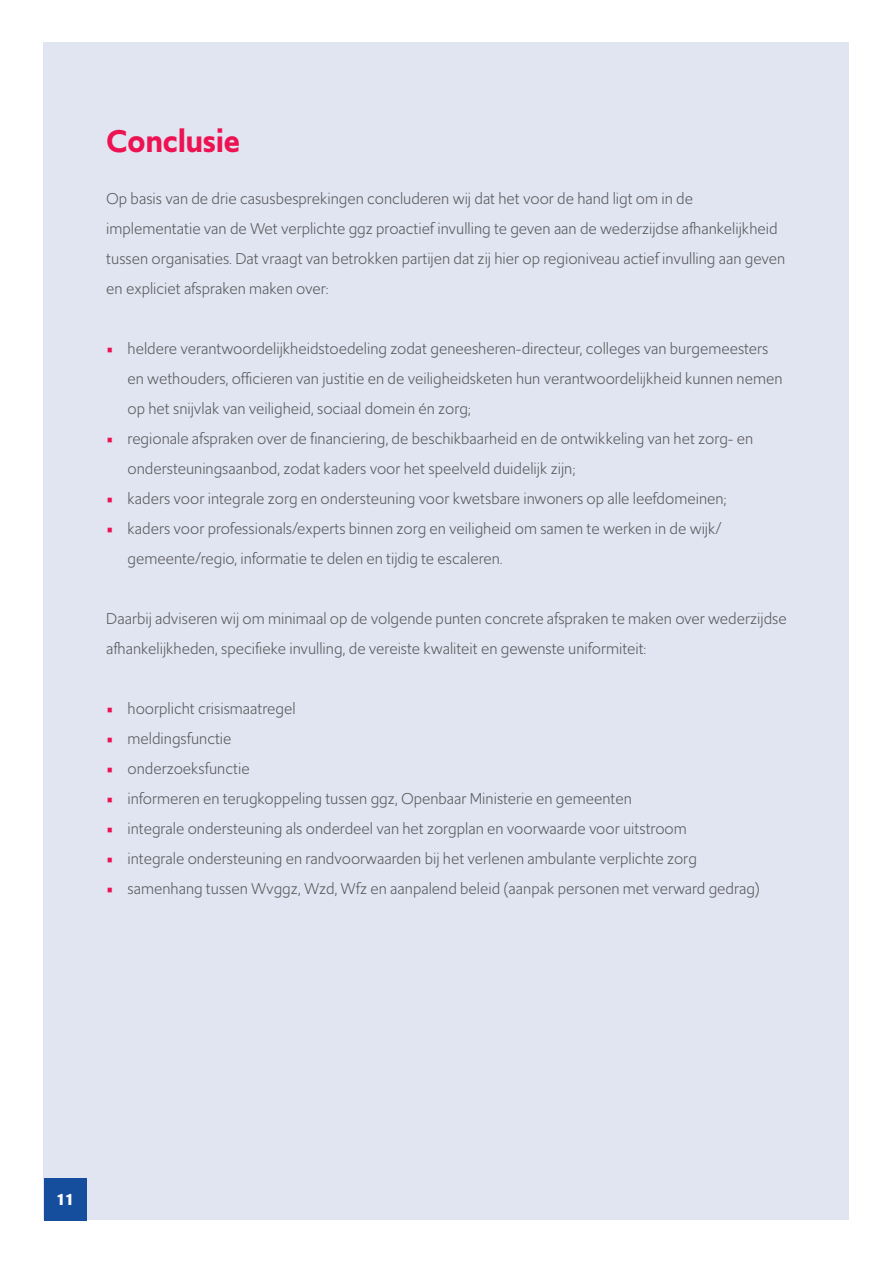
<style>
.page{position:relative;width:893px;height:1263px;background:#fff}
.page>*{position:absolute;margin:0;border:0;box-sizing:border-box;transform-origin:0 0}
.t1{font:600 33px "Upgrade";color:#ed1353}
.t2{font:700 18px "Merriweather Sans";color:#fff}
.plat{font:16.5px/30px "Upgrade";color:#57585a}
.s1{font-family:"Titillium Web";font-weight:700;color:#ed1353}
</style>
<div class="page">
<div style="left:44px;top:43px;width:805px;height:1177px;background:#e1e4f1"></div>
<div style="left:44px;top:1178px;width:42px;height:42px;background:#154e9d"></div>
<h1 class="t1" style="left:106px;top:120px;width:135px">Conclusie</h1>
<p class="plat" style="left:106px;top:183px;width:680px">Op basis van de drie casusbesprekingen concluderen wij dat het voor de hand ligt om in de implementatie van de Wet verplichte ggz proactief invulling te geven aan de wederzijdse afhankelijkheid tussen organisaties. Dat vraagt van betrokken partijen dat zij hier op regioniveau actief invulling aan geven en expliciet afspraken maken over:</p>
<p class="plat" style="left:128px;top:333px;width:656px;text-indent:-21px"><span class="s1">•</span> heldere verantwoordelijkheidstoedeling zodat geneesheren-directeur, colleges van burgemeesters en wethouders, officieren van justitie en de veiligheidsketen hun verantwoordelijkheid kunnen nemen op het snijvlak van veiligheid, sociaal domein én zorg;</p>
<p class="plat" style="left:128px;top:423px;width:627px;text-indent:-21px"><span class="s1">•</span> regionale afspraken over de financiering, de beschikbaarheid en de ontwikkeling van het zorg- en ondersteuningsaanbod, zodat kaders voor het speelveld duidelijk zijn;</p>
<p class="plat" style="left:106px;top:483px;width:622px"><span class="s1">•</span> kaders voor integrale zorg en ondersteuning voor kwetsbare inwoners op alle leefdomeinen;</p>
<p class="plat" style="left:128px;top:513px;width:596px;text-indent:-21px"><span class="s1">•</span> kaders voor professionals/experts binnen zorg en veiligheid om samen te werken in de wijk/ gemeente/regio, informatie te delen en tijdig te escaleren.</p>
<p class="plat" style="left:106px;top:603px;width:682px">Daarbij adviseren wij om minimaal op de volgende punten concrete afspraken te maken over wederzijdse afhankelijkheden, specifieke invulling, de vereiste kwaliteit en gewenste uniformiteit:</p>
<p class="plat" style="left:106px;top:693px;width:191px"><span class="s1">•</span> hoorplicht crisismaatregel</p>
<p class="plat" style="left:106px;top:723px;width:127px"><span class="s1">•</span> meldingsfunctie</p>
<p class="plat" style="left:106px;top:753px;width:145px"><span class="s1">•</span> onderzoeksfunctie</p>
<p class="plat" style="left:106px;top:783px;width:527px"><span class="s1">•</span> informeren en terugkoppeling tussen ggz, Openbaar Ministerie en gemeenten</p>
<p class="plat" style="left:106px;top:813px;width:582px"><span class="s1">•</span> integrale ondersteuning als onderdeel van het zorgplan en voorwaarde voor uitstroom</p>
<p class="plat" style="left:106px;top:843px;width:592px"><span class="s1">•</span> integrale ondersteuning en randvoorwaarden bij het verlenen ambulante verplichte zorg</p>
<p class="plat" style="left:106px;top:873px;width:655px"><span class="s1">•</span> samenhang tussen Wvggz, Wzd, Wfz en aanpalend beleid (aanpak personen met verward gedrag)</p>
<p class="t2" style="left:56px;top:1187px;width:19px">11</p>
</div>
